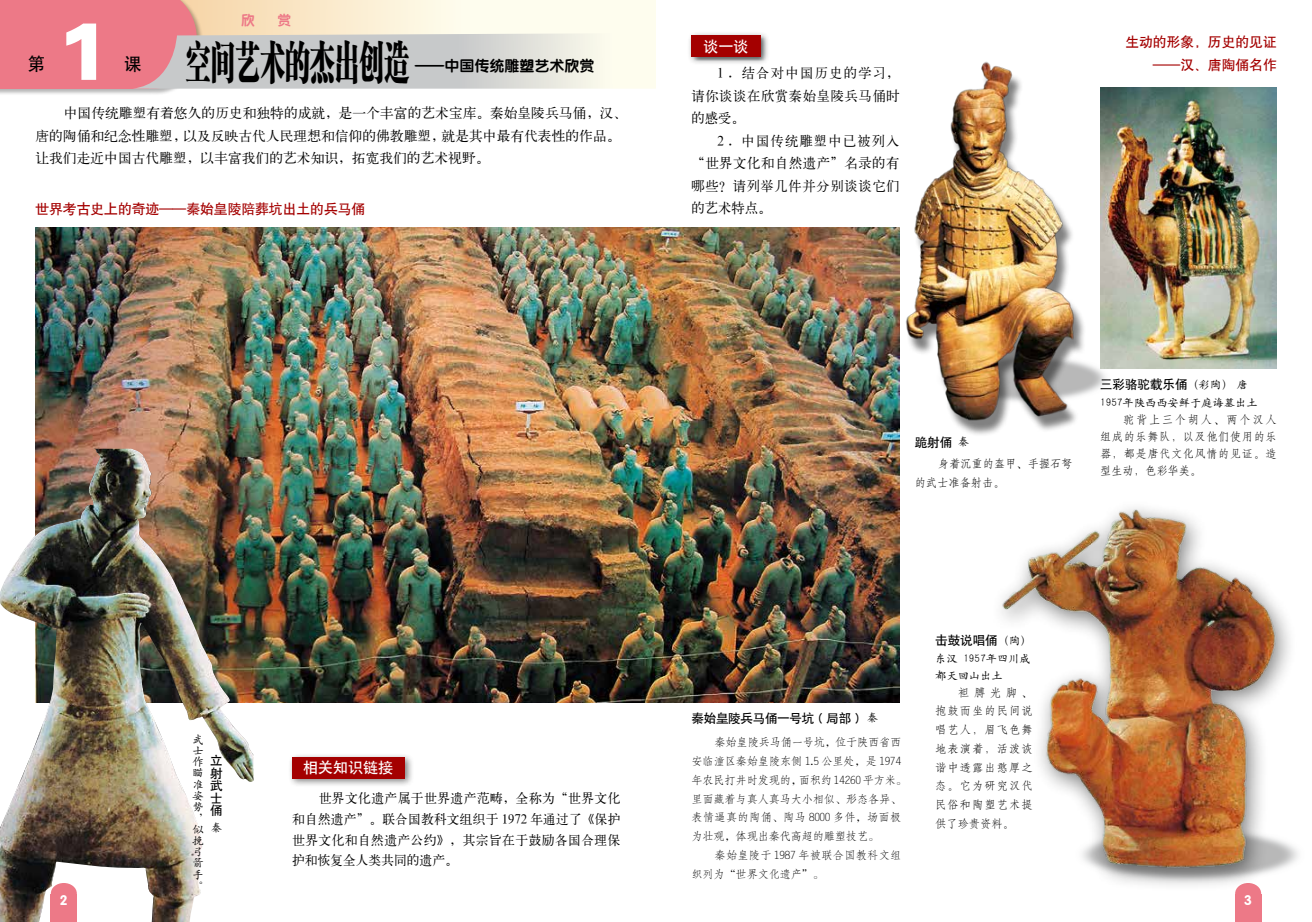
<style>
.page{position:relative;width:1312px;height:922px;background:#fff}
.page>*{position:absolute;margin:0;border:0;box-sizing:border-box;transform-origin:0 0}
.t1{font:900 expanded 80.75px "Zurich BT";color:#fff;scale:.91 1}
.t2{font:44.75px "FZCSJW GB1 0";color:#000;scale:.55 1}
.t3{font:17.5px "H Yb 1 gj";color:#000}
.t4{font:15px "FZY4 JW GB1 0";color:#000;scale:2 1}
.t5{font:15px "H Yb 1 gj";color:#fff}
.t6{font:13.75px/22.5px "H Ya 1 gj";color:#000;text-align:justify}
.t7{font:13.75px/22.5px "H Yb 1 gj";color:#a40000;text-align:right}
.t8{font:13.75px "FZY4 JW GB1 0";color:#fff}
.t9{font:13.75px "FZY4 JW GB1 0";color:#ed7987}
.t10{font:13.12px/20.6px "H Ya 1 gj";letter-spacing:.035em;color:#000;text-align:justify}
.t11{font:12.5px/12.5px "H Yb 1 gj";color:#000;text-align:justify}
.t12{font:12.5px "H Yb 1 gj";letter-spacing:-.02em;color:#000}
.t13{font:11.25px/18.8px "FZFSJW GB1 0";letter-spacing:-.02em;color:#000}
.t14{font:11.25px/18.8px "H Yd 1 gj";letter-spacing:.05em;color:#000;text-align:justify}
.t15{font:11.25px/11.2px "H Yc 1 gj";color:#000}
.t16{font:11.25px/18.8px "FZFSJW GB1 0";letter-spacing:.015em;color:#000}
.t17{font:11.25px/18.8px "H Yd 1 gj";color:#000}
.s1{font-family:"H Yc 1 gj";font-size:11.25px}
</style>
<div class="page">
<img style="left:1100px;top:87px;width:176px;height:281px">
<div style="left:1234px;top:894px;width:26px;height:27px;background:#ed7987"></div>
<div style="left:1234px;top:882px;width:26px;height:21px;background:#ed7987;border-radius:50%"></div>
<div style="left:687px;top:31px;width:82px;height:35px;background:#000;opacity:.5"></div>
<div style="left:691px;top:35px;width:69px;height:21px;background:#a40000"></div>
<div style="left:988px;top:497px;width:309px;height:395px;background:#000;opacity:.5"></div>
<img style="left:990px;top:497px;width:286px;height:382px">
<div style="left:905px;top:67px;width:180px;height:370px;background:#000;opacity:.5"></div>
<img style="left:899px;top:61px;width:179px;height:372px">
<img style="left:35px;top:227px;width:864px;height:475px">
<img style="left:0;top:448px;width:253px;height:473px">
<div style="left:51px;top:894px;width:26px;height:27px;background:#ed7987"></div>
<div style="left:51px;top:882px;width:26px;height:21px;background:#ed7987;border-radius:50%"></div>
<div style="left:0;top:0;width:204px;height:96px;background:#000;opacity:.3"></div>
<div style="left:0;top:0;width:149px;height:89px;background:#ed7987"></div>
<svg style="left:133px;top:0;width:523px;height:89px;background:#e4d7ce"></svg>
<div style="left:288px;top:752px;width:126px;height:35px;background:#000;opacity:.5"></div>
<div style="left:292px;top:756px;width:112px;height:22px;background:#a40000"></div>
<p class="t9" style="left:241px;top:12px;width:15px">欣</p>
<p class="t9" style="left:277px;top:12px;width:15px">赏</p>
<h1 class="t1" style="left:57px;top:3px;width:63px">1</h1>
<h2 class="t2" style="left:186px;top:37px;width:407px">空间艺术的杰出创造</h2>
<p class="t3" style="left:28px;top:55px;width:19px">第</p>
<p class="t3" style="left:124px;top:55px;width:19px">课</p>
<p class="t4" style="left:414px;top:56px;width:91px">—中国传统雕塑艺术欣赏</p>
<p class="t6" style="left:35px;top:102px;width:593px;text-align:left;text-indent:28px">中国传统雕塑有着悠久的历史和独特的成就，是一个丰富的艺术宝库。秦始皇陵兵马俑，汉、唐的陶俑和纪念性雕塑，以及反映古代人民理想和信仰的佛教雕塑，就是其中最有代表性的作品。让我们走近中国古代雕塑，以丰富我们的艺术知识，拓宽我们的艺术视野。</p>
<p class="t7" style="left:35px;top:197px;width:331px">世界考古史上的奇迹——秦始皇陵陪葬坑出土的兵马俑</p>
<p class="t8" style="left:60px;top:891px;width:9px">2</p>
<p class="t15" style="left:192px;top:733px;width:12px">武士作瞄准姿势，似挽弓箭手。</p>
<p class="t11" style="left:210px;top:754px;width:14px">立射武士俑</p>
<p class="t15" style="left:211px;top:822px;width:13px">秦</p>
<p class="t5" style="left:303px;top:759px;width:91px">相关知识链接</p>
<p class="t10" style="left:292px;top:787px;width:330px;text-indent:27px">世界文化遗产属于世界遗产范畴，全称为“世界文化和自然遗产”。联合国教科文组织于 1972 年通过了《保护世界文化和自然遗产公约》，其宗旨在于鼓励各国合理保护和恢复全人类共同的遗产。</p>
<p class="t5" style="left:703px;top:39px;width:46px">谈一谈</p>
<p class="t6" style="left:691px;top:62px;width:210px;text-indent:22px">１．结合对中国历史的学习，请你谈谈在欣赏秦始皇陵兵马俑时的感受。</p>
<p class="t6" style="left:691px;top:129px;width:210px;text-indent:22px">２．中国传统雕塑中已被列入“世界文化和自然遗产”名录的有哪些？请列举几件并分别谈谈它们的艺术特点。</p>
<p class="t7" style="left:1125px;top:31px;width:153px">生动的形象，历史的见证—汉、唐陶俑名作</p>
<p class="t11" style="left:914px;top:435px;width:56px">跪射俑<span class="s1">秦</span></p>
<p class="t17" style="left:914px;top:454px;width:160px;text-indent:23px">身着沉重的盔甲、手握石弩的武士准备射击。</p>
<p class="t11" style="left:1099px;top:378px;width:149px">三彩骆驼载乐俑<span class="s1">（彩陶） 唐</span></p>
<p class="t15" style="left:1099px;top:397px;width:159px">1957年陕西西安鲜于庭诲墓出土</p>
<p class="t14" style="left:1099px;top:411px;width:178px;line-height:16.9px;text-indent:23px">驼背上三个胡人、两个汉人组成的乐舞队，以及他们使用的乐器，都是唐代文化风情的见证。造型生动，色彩华美。</p>
<p class="t12" style="left:691px;top:711px;width:188px">秦始皇陵兵马俑一号坑 ( 局部 ) <span class="s1">秦</span></p>
<p class="t13" style="left:691px;top:733px;width:217px;text-indent:23px">秦始皇陵兵马俑一号坑，位于陕西省西安临潼区秦始皇陵东侧 1.5 公里处，是 1974年农民打井时发现的，面积约 14260 平方米。里面藏着与真人真马大小相似、形态各异、表情逼真的陶俑、陶马 8000 多件，场面极为壮观，体现出秦代高超的雕塑技艺。</p>
<p class="t16" style="left:691px;top:845px;width:211px;text-indent:23px">秦始皇陵于 1987 年被联合国教科文组织列为“世界文化遗产”。</p>
<p class="t11" style="left:935px;top:633px;width:98px">击鼓说唱俑<span class="s1">（陶）</span></p>
<p class="t15" style="left:935px;top:649px;width:97px;line-height:16.9px">东汉 1957年四川成都天回山出土</p>
<p class="t14" style="left:935px;top:682px;width:99px;text-indent:23px">袒膊光脚、抱鼓而坐的民间说唱艺人，眉飞色舞地表演着，活泼诙谐中透露出憨厚之态。它为研究汉代民俗和陶塑艺术提供了珍贵资料。</p>
<p class="t8" style="left:1243px;top:891px;width:9px">3</p>
</div>
